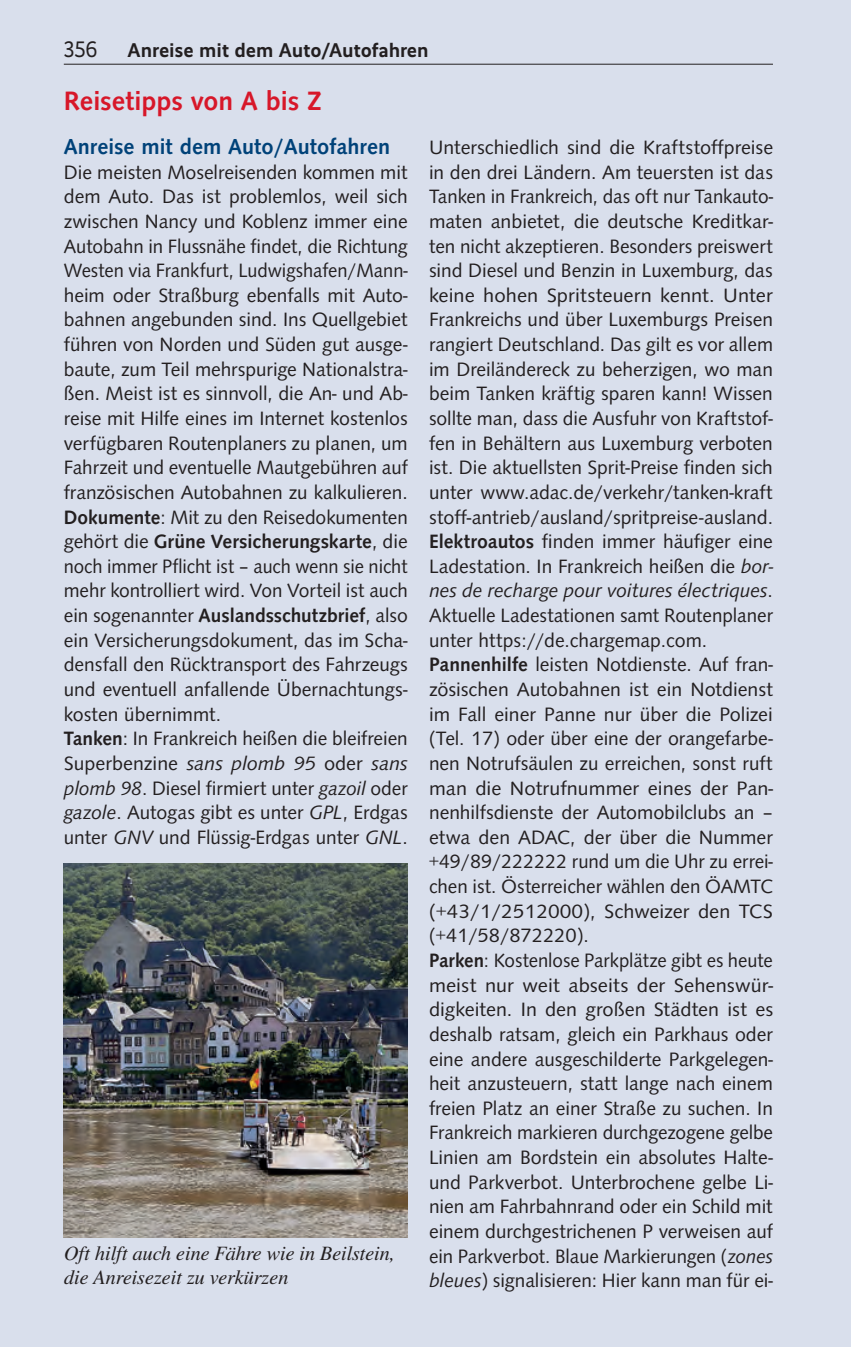
<style>
.page{position:relative;width:851px;height:1347px;background:#fff}
.page>*{position:absolute;margin:0;border:0;box-sizing:border-box;transform-origin:0 0}
.t1{font:500 27.5px "Syntax";color:#d71729}
.t2{font:500 22.5px "Syntax";letter-spacing:.005em;color:#004279}
.t3{font:22.5px "Realist";color:#231f20;scale:.95 1}
.t4{font:20px/24.5px "Syntax";color:#231f20}
.t5{font:italic 20px/24.5px "Nimbus Roman OT";color:#231f20}
.t6{font:700 20px "Realist";letter-spacing:.025em;color:#231f20;scale:.95 1}
.s1{font-weight:500}
.s2{font-style:italic}
</style>
<div class="page">
<div style="left:0;top:0;width:850px;height:1346px;background:#d9dfec"></div>
<hr style="left:64px;top:64px;width:708px;height:1px;background:#231f20">
<img style="left:64px;top:863px;width:343px;height:374px">
<p class="t3" style="left:64px;top:38px;width:37px">356</p>
<p class="t6" style="left:128px;top:38px;width:318px">Anreise mit dem Auto/Autofahren</p>
<h1 class="t1" style="left:64px;top:81px;width:259px">Reisetipps von A bis Z</h1>
<p class="t2" style="left:64px;top:130px;width:328px">Anreise mit dem Auto/Autofahren</p>
<p class="t4" style="left:64px;top:159px;width:345px">Die meisten Moselreisenden kommen mit dem Auto. Das ist problemlos, weil sich zwischen Nancy und Koblenz immer eine Autobahn in Flussnähe findet, die Richtung Westen via Frankfurt, Ludwigshafen/Mann&shy;heim oder Straßburg ebenfalls mit Auto&shy;bahnen angebunden sind. Ins Quellgebiet führen von Norden und Süden gut ausge&shy;baute, zum Teil mehrspurige Nationalstra&shy;ßen. Meist ist es sinnvoll, die An- und Ab&shy;reise mit Hilfe eines im Internet kostenlos verfügbaren Routenplaners zu planen, um Fahrzeit und eventuelle Mautgebühren auf französischen Autobahnen zu kalkulieren.<br><span class="s1">Dokumente</span>: Mit zu den Reisedokumenten gehört die <span class="s1">Grüne Versicherungskarte</span>, die noch immer Pflicht ist – auch wenn sie nicht mehr kontrolliert wird. Von Vorteil ist auch ein sogenannter <span class="s1">Auslandsschutzbrief</span>, also ein Versicherungsdokument, das im Scha&shy;densfall den Rücktransport des Fahrzeugs und eventuell anfallende Übernachtungs&shy;kosten übernimmt.<br><span class="s1">Tanken</span>: In Frankreich heißen die bleifreien Superbenzine <span class="s2">sans plomb 95</span> oder <span class="s2">sans plomb 98</span>. Diesel firmiert unter <span class="s2">gazoil</span> oder <span class="s2">gazole</span>. Autogas gibt es unter <span class="s2">GPL</span>, Erdgas unter <span class="s2">GNV</span> und Flüssig-Erdgas unter <span class="s2">GNL</span>.</p>
<p class="t4" style="left:429px;top:134px;width:345px">Unterschiedlich sind die Kraftstoffpreise in den drei Ländern. Am teuersten ist das Tanken in Frankreich, das oft nur Tankauto&shy;maten anbietet, die deutsche Kreditkar&shy;ten nicht akzeptieren. Besonders preiswert sind Diesel und Benzin in Luxemburg, das keine hohen Spritsteuern kennt. Unter Frankreichs und über Luxemburgs Preisen rangiert Deutschland. Das gilt es vor allem im Dreiländereck zu beherzigen, wo man beim Tanken kräftig sparen kann! Wissen sollte man, dass die Ausfuhr von Kraftstof&shy;fen in Behältern aus Luxemburg verboten ist. Die aktuellsten Sprit-Preise finden sich unter www.adac.de/verkehr/tanken-kraft stoff-antrieb/ausland/spritpreise-ausland.<br><span class="s1">Elektroautos</span> finden immer häufiger eine Ladestation. In Frankreich heißen die <span class="s2">bor&shy;nes de recharge pour voitures électriques</span>.<br>Aktuelle Ladestationen samt Routenplaner unter https://de.chargemap.com.<br><span class="s1">Pannenhilfe</span> leisten Notdienste. Auf fran&shy;zösischen Autobahnen ist ein Notdienst im Fall einer Panne nur über die Polizei (Tel. 17) oder über eine der orangefarbe&shy;nen Notrufsäulen zu erreichen, sonst ruft man die Notrufnummer eines der Pan&shy;nenhilfsdienste der Automobilclubs an – etwa den ADAC, der über die Nummer +49/89/222222 rund um die Uhr zu errei&shy;chen ist. Österreicher wählen den ÖAMTC (+43/1/2512000), Schweizer den TCS (+41/58/872220).<br><span class="s1">Parken</span>: Kostenlose Parkplätze gibt es heute meist nur weit abseits der Sehenswür&shy;digkeiten. In den großen Städten ist es deshalb ratsam, gleich ein Parkhaus oder eine andere ausgeschilderte Parkgelegen&shy;heit anzusteuern, statt lange nach einem freien Platz an einer Straße zu suchen. In Frankreich markieren durchgezogene gelbe Linien am Bordstein ein absolutes Halte&shy;und Parkverbot. Unterbrochene gelbe Li&shy;nien am Fahrbahnrand oder ein Schild mit einem durchgestrichenen P verweisen auf ein Parkverbot. Blaue Markierungen (<span class="s2">zones bleues</span>) signalisieren: Hier kann man für ei-</p>
<p class="t5" style="left:64px;top:1241px;width:332px">Oft hilft auch eine Fähre wie in Beilstein, die Anreisezeit zu verkürzen</p>
</div>
